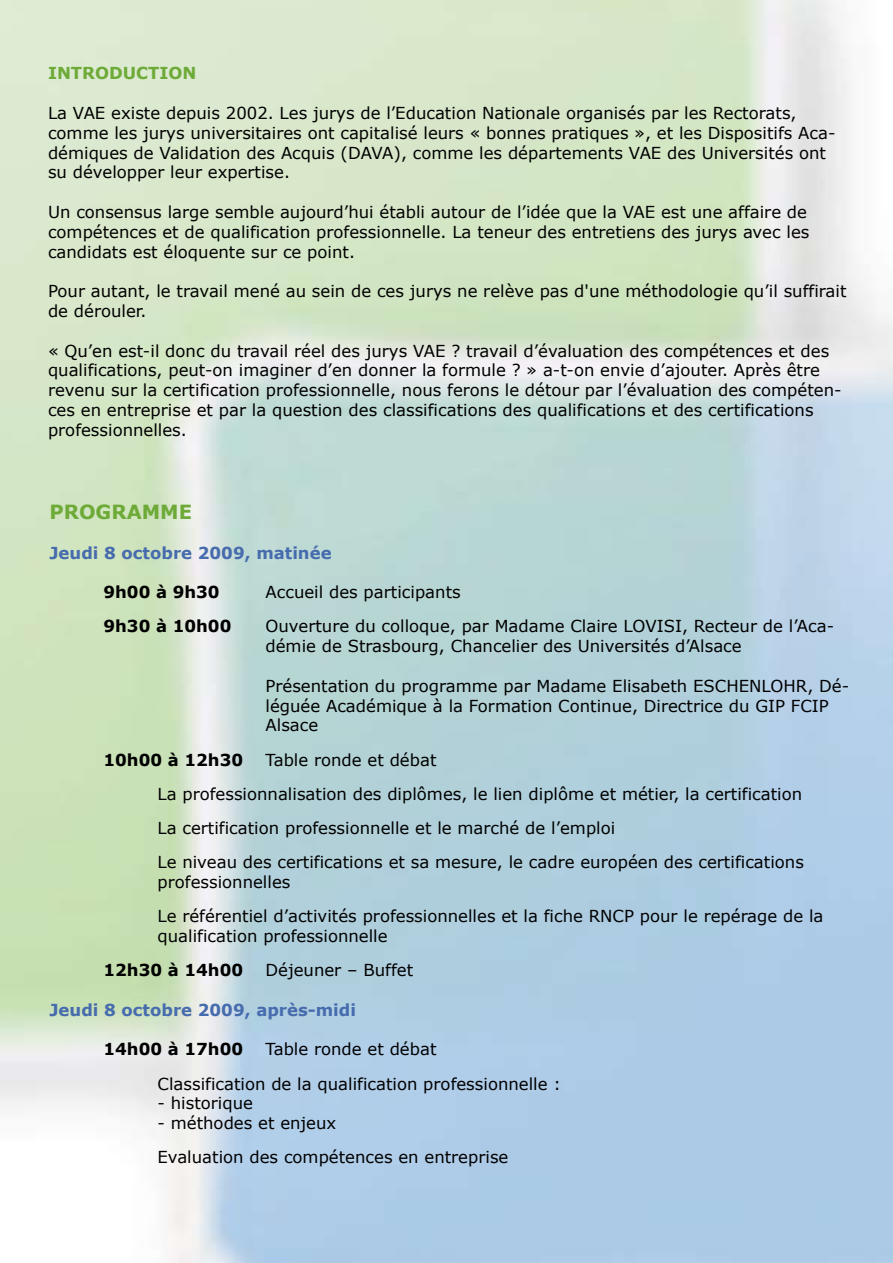
<style>
.page{position:relative;width:893px;height:1263px;background:#fff}
.page>*{position:absolute;margin:0;border:0;box-sizing:border-box;transform-origin:0 0}
.t1{font:700 19.5px "Verdana";color:#6eaa38}
.t2{font:16.5px/19.8px "Verdana";color:#000}
.t3{font:700 16.5px "Verdana";color:#476cae}
.t4{font:700 16.5px "Verdana";color:#000}
.t5{font:700 16.5px "Verdana";color:#6eaa38}
.s1{font-weight:700}
</style>
<div class="page">
<p class="t5" style="left:48px;top:63px;width:150px">INTRODUCTION</p>
<p class="t2" style="left:48px;top:103px;width:789px">La VAE existe depuis 2002. Les jurys de l’Education Nationale organisés par les Rectorats, comme les jurys universitaires ont capitalisé leurs « bonnes pratiques », et les Dispositifs Aca&shy;démiques de Validation des Acquis (DAVA), comme les départements VAE des Universités ont su développer leur expertise.</p>
<p class="t2" style="left:48px;top:202px;width:763px">Un consensus large semble aujourd’hui établi autour de l’idée que la VAE est une affaire de compétences et de qualification professionnelle. La teneur des entretiens des jurys avec les candidats est éloquente sur ce point.</p>
<p class="t2" style="left:48px;top:281px;width:800px">Pour autant, le travail mené au sein de ces jurys ne relève pas d'une méthodologie qu’il suffirait de dérouler.</p>
<p class="t2" style="left:48px;top:340px;width:795px">« Qu’en est-il donc du travail réel des jurys VAE ? travail d’évaluation des compétences et des qualifications, peut-on imaginer d’en donner la formule ? » a-t-on envie d’ajouter. Après être revenu sur la certification professionnelle, nous ferons le détour par l’évaluation des compéten&shy;ces en entreprise et par la question des classifications des qualifications et des certifications professionnelles.</p>
<p class="t1" style="left:50px;top:499px;width:144px">PROGRAMME</p>
<p class="t3" style="left:50px;top:542px;width:284px">Jeudi 8 octobre 2009, matinée</p>
<p class="t4" style="left:104px;top:582px;width:118px">9h00 à 9h30</p>
<p class="t2" style="left:266px;top:582px;width:197px">Accueil des participants</p>
<p class="t4" style="left:104px;top:616px;width:129px">9h30 à 10h00</p>
<p class="t2" style="left:266px;top:616px;width:570px">Ouverture du colloque, par Madame Claire LOVISI, Recteur de l’Aca&shy;démie de Strasbourg, Chancelier des Universités d’Alsace</p>
<p class="t2" style="left:266px;top:675px;width:585px">Présentation du programme par Madame Elisabeth ESCHENLOHR, Dé&shy;léguée Académique à la Formation Continue, Directrice du GIP FCIP<br>Alsace</p>
<p class="t4" style="left:104px;top:749px;width:141px">10h00 à 12h30</p>
<p class="t2" style="left:158px;top:742px;width:648px;line-height:34.2px;text-indent:108px">Table ronde et débat<br>La professionnalisation des diplômes, le lien diplôme et métier, la certification La certification professionnelle et le marché de l’emploi<br>Le niveau des certifications et sa mesure, le cadre européen des certifications</p>
<p class="t2" style="left:158px;top:864px;width:667px;line-height:34.2px">professionnelles<br>Le référentiel d’activités professionnelles et la fiche RNCP pour le repérage de la</p>
<p class="t2" style="left:104px;top:918px;width:286px;line-height:34.2px;text-indent:54px">qualification professionnelle<br><span class="s1">12h30 à 14h00</span></p>
<p class="t2" style="left:266px;top:960px;width:149px">Déjeuner – Buffet</p>
<p class="t3" style="left:50px;top:999px;width:308px">Jeudi 8 octobre 2009, après-midi</p>
<p class="t4" style="left:104px;top:1039px;width:141px">14h00 à 17h00</p>
<p class="t2" style="left:158px;top:1032px;width:405px;line-height:34.2px;text-indent:108px">Table ronde et débat<br>Classification de la qualification professionnelle :</p>
<p class="t2" style="left:158px;top:1093px;width:97px">- historique</p>
<p class="t2" style="left:158px;top:1105px;width:352px;line-height:34.2px">- méthodes et enjeux<br>Evaluation des compétences en entreprise</p>
</div>
